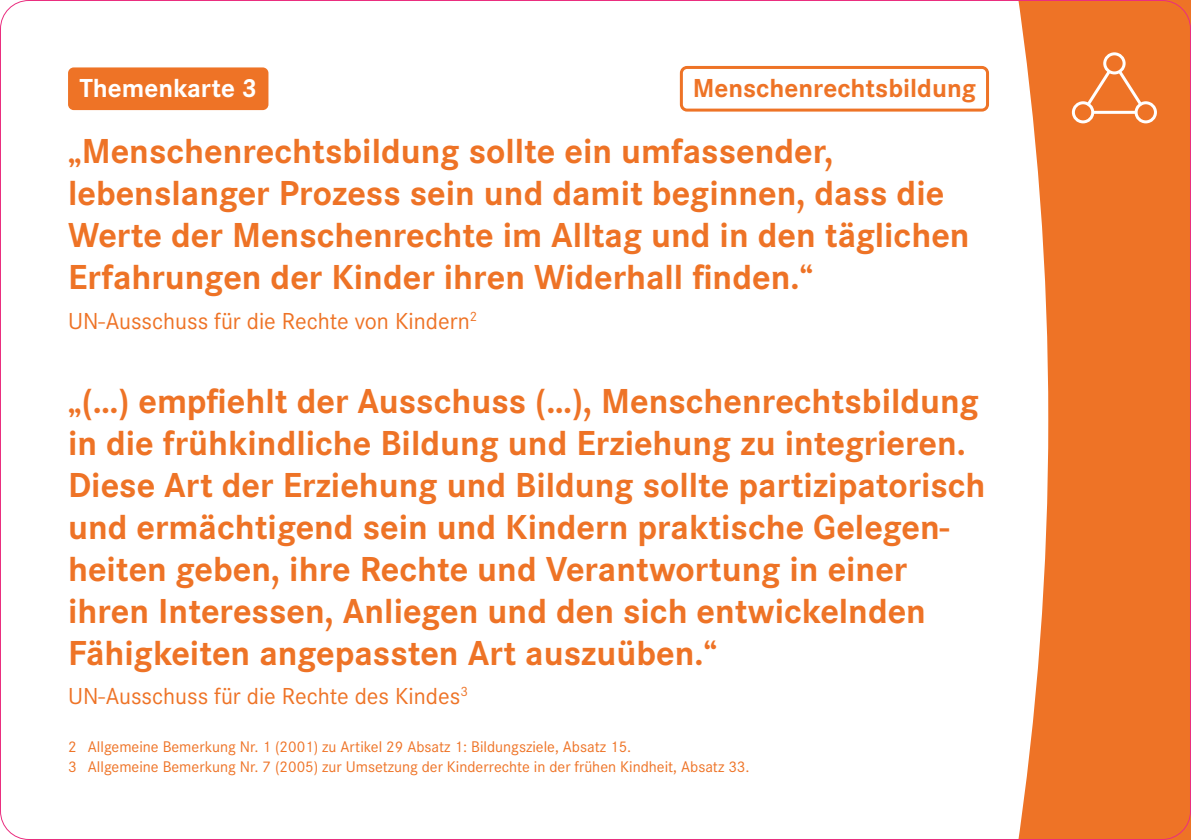
<style>
.page{position:relative;width:1191px;height:840px;background:#fff}
.page>*{position:absolute;margin:0;border:0;box-sizing:border-box;transform-origin:0 0}
.t1{font:700 36px/42px "Corporate S Pro";color:#ee7326}
.P_-_Nummer_Kopfzeile_POSITIV{font:700 27px "Corporate S";color:#ee7326}
.P_-_Nummer_Kopfzeile_POSITIV-2{font:700 27px "Corporate S";color:#fff}
.t2{font:24px "Corporate S Pro";color:#ee7326}
.P_-_Fussnote{font:16px "Corporate S Pro";color:#ee7326}
</style>
<div class="page">
<svg style="left:1018px;top:0;width:173px;height:839px;fill:#ee7326"></svg>
<div style="left:1103px;top:52px;width:22px;height:22px;border:3px solid #fff;border-radius:50%"></div>
<div style="left:1071px;top:101px;width:23px;height:22px;border:3px solid #fff;border-radius:50%"></div>
<div style="left:1134px;top:101px;width:23px;height:22px;border:3px solid #fff;border-radius:50%"></div>
<hr style="left:1093px;top:111px;width:42px;height:3px;background:#fff">
<svg style="left:1084px;top:68px;width:60px;height:40px"></svg>
<div style="left:680px;top:66px;width:309px;height:45px;border:3px solid #ee7326;border-radius:6px"></div>
<div style="left:68px;top:67px;width:200px;height:43px;background:#ee7326;border-radius:6px"></div>
<h1 class="P_-_Nummer_Kopfzeile_POSITIV" style="left:692px;top:69px;width:285px">Menschenrechtsbildung</h1>
<p class="t1" style="left:68px;top:127px;width:903px">„Menschenrechtsbildung sollte ein umfassender, lebenslanger Prozess sein und damit beginnen, dass die Werte der Menschenrechte im Alltag und in den täglichen Erfahrungen der Kinder ihren Widerhall finden.“</p>
<p class="t2" style="left:68px;top:303px;width:411px">UN-Ausschuss für die Rechte von Kindern<sup>2</sup></p>
<h1 class="P_-_Nummer_Kopfzeile_POSITIV-2" style="left:79px;top:69px;width:179px">Themenkarte 3</h1>
<p class="t1" style="left:68px;top:376px;width:919px">„(…) empfiehlt der Ausschuss (…), Menschenrechtsbildung in die frühkindliche Bildung und Erziehung zu integrieren.<br>Diese Art der Erziehung und Bildung sollte partizipatorisch und ermächtigend sein und Kindern praktische Gelegen&shy;heiten geben, ihre Rechte und Verantwortung in einer ihren Interessen, Anliegen und den sich entwickelnden Fähigkeiten angepassten Art auszuüben.“</p>
<p class="t2" style="left:68px;top:678px;width:401px">UN-Ausschuss für die Rechte des Kindes<sup>3</sup></p>
<p class="P_-_Fussnote" style="left:68px;top:734px;width:565px">2 Allgemeine Bemerkung Nr. 1 (2001) zu Artikel 29 Absatz 1: Bildungsziele, Absatz 15.</p>
<p class="P_-_Fussnote" style="left:68px;top:754px;width:683px">3 Allgemeine Bemerkung Nr. 7 (2005) zur Umsetzung der Kinderrechte in der frühen Kindheit, Absatz 33.</p>
</div>
